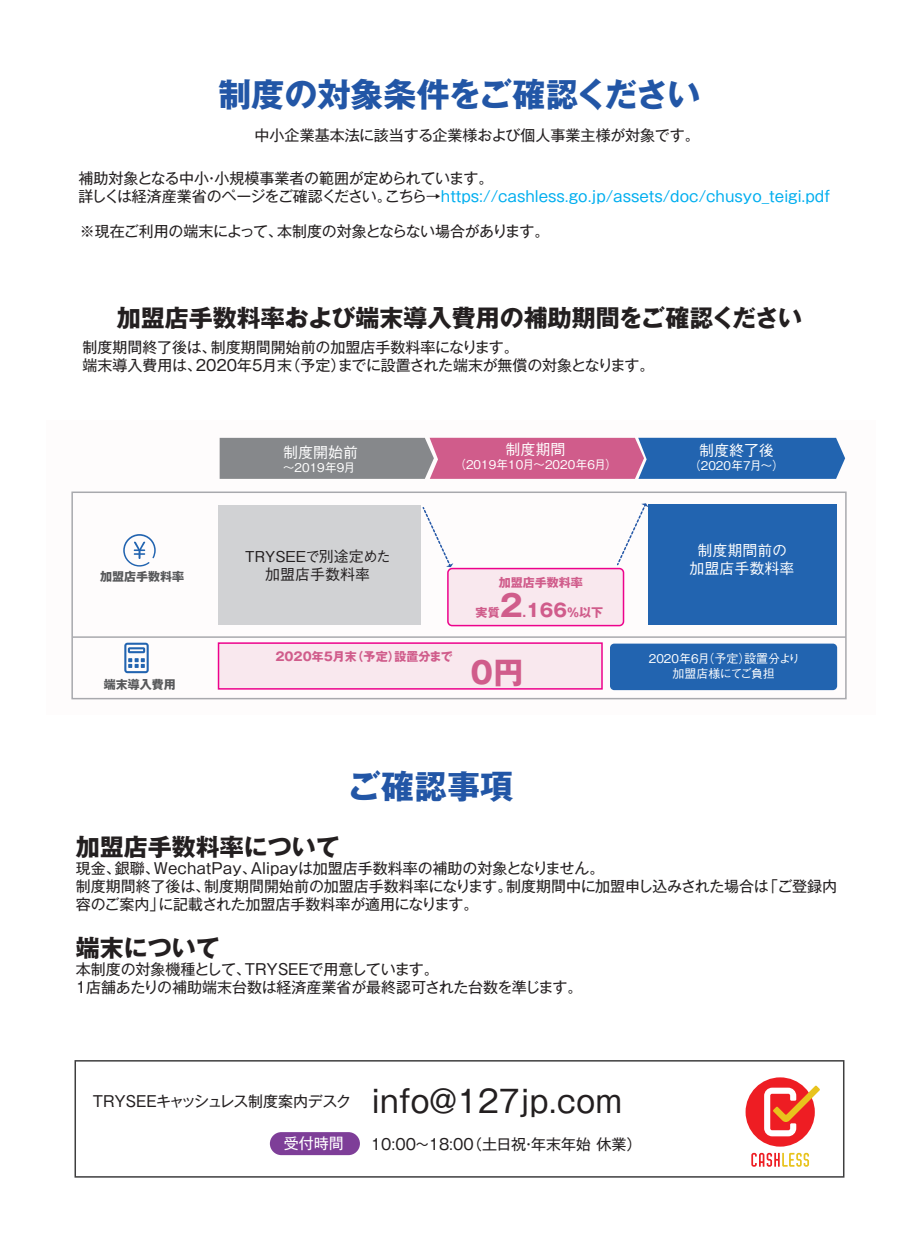
<style>
.page{position:relative;width:919px;height:1238px;background:#fff}
.page>*{position:absolute;margin:0;border:0;box-sizing:border-box;transform-origin:0 0}
.t1{font:700 33px "Gothic MB101 Pr 5";color:#2256a6}
.t2{font:30.75px "Gothic MB101 Pr 5";color:#231f20}
.t3{font:700 30px "Gothic MB101 Pr 5";color:#d05c8b}
.t4{font:700 24px "Gothic MB101 Pr 5";color:#231f20}
.t5{font:15px/18px "Gothic MB101 Pr 5";color:#231f20}
.t6{font:15px "Gothic MB101 Pr 5";letter-spacing:-.02em;color:#231f20}
.t7{font:500 15px/18px "Gothic BBB Pr 5";color:#fff;text-align:center}
.t8{font:15px "Gothic MB101 Pr 5";letter-spacing:-.03em;color:#231f20}
.t9{font:500 15px/18px "Gothic BBB Pr 5";color:#231f20;text-align:center}
.t10{font:15px "Gothic MB101 Pr 5";color:#fff}
.t11{font:500 12px/14.4px "Gothic BBB Pr 5";color:#fff;text-align:center}
.t12{font:700 12px "Gothic MB101 Pr 5";color:#d05c8b}
.t13{font:700 12px "Gothic MB101 Pr 5";color:#57585a}
.s1{color:#00aeef}
.s2{font-size:18px}
</style>
<div class="page">
<div style="left:270px;top:1132px;width:90px;height:23px;background:#7e3e98;border-radius:12px"></div>
<div style="left:74px;top:1060px;width:770px;height:117px;border:2px solid #3e3e3f"></div>
<div style="left:448px;top:568px;width:175px;height:57px;background:#f9e8ee;border-radius:4px"></div>
<div style="left:447px;top:568px;width:177px;height:58px;border:2px solid #ed028c;border-radius:4px"></div>
<div style="left:648px;top:504px;width:189px;height:120px;background:#2264b0"></div>
<div style="left:610px;top:643px;width:227px;height:47px;background:#2264b0;border-radius:4px"></div>
<div style="left:218px;top:642px;width:384px;height:47px;background:#f9e8ee;border:2px solid #ed028c"></div>
<div style="left:218px;top:506px;width:203px;height:119px;background:#d1d2d4"></div>
<svg style="left:220px;top:438px;width:625px;height:41px;background:#817099"></svg>
<div style="left:71px;top:491px;width:775px;height:208px;border:2px solid #a8a9ad"></div>
<svg style="left:422px;top:507px;width:31px;height:60px"></svg>
<svg style="left:617px;top:503px;width:31px;height:63px"></svg>
<svg style="left:123px;top:534px;width:33px;height:32px"></svg>
<svg style="left:124px;top:642px;width:25px;height:31px"></svg>
<hr style="left:73px;top:636px;width:772px;height:2px;background:#a8a9ad">
<div style="left:745px;top:1077px;width:69px;height:69px;background:#ee1d23;border-radius:50%"></div>
<svg style="left:764px;top:1085px;width:55px;height:51px"></svg>
<svg style="left:751px;top:1152px;width:58px;height:14px"></svg>
<h1 class="t1" style="left:218px;top:67px;width:483px">制度の対象条件をご確認ください</h1>
<p class="t5" style="left:254px;top:125px;width:446px">中小企業基本法に該当する企業様および個人事業主様が対象です。</p>
<p class="t5" style="left:78px;top:168px;width:753px">補助対象となる中小・小規模事業者の範囲が定められています。<br>詳しくは経済産業省のページをご確認ください。こちら→<span class="s1">https://cashless.go.jp/assets/doc/chusyo_teigi.pdf</span></p>
<p class="t6" style="left:80px;top:218px;width:471px">※現在ご利用の端末によって、本制度の対象とならない場合があります。</p>
<h3 class="t4" style="left:117px;top:297px;width:686px">加盟店手数料率および端末導入費用の補助期間をご確認ください</h3>
<p class="t5" style="left:82px;top:337px;width:573px">制度期間終了後は、制度期間開始前の加盟店手数料率になります。<br>端末導入費用は、2020年5月末（予定）までに設置された端末が無償の対象となります。</p>
<p class="t13" style="left:100px;top:566px;width:85px">加盟店手数料率</p>
<p class="t13" style="left:104px;top:674px;width:73px">端末導入費用</p>
<p class="t7" style="left:283px;top:442px;width:76px">制度開始前</p>
<p class="t11" style="left:283px;top:459px;width:74px">～2019年9月</p>
<p class="t7" style="left:505px;top:439px;width:61px">制度期間</p>
<p class="t11" style="left:454px;top:456px;width:164px">（2019年10月～2020年6月）</p>
<p class="t9" style="left:245px;top:546px;width:147px">TRYSEEで別途定めた加盟店手数料率</p>
<p class="t12" style="left:275px;top:646px;width:179px">2020年5月末（予定）設置分まで</p>
<p class="t12" style="left:499px;top:572px;width:85px">加盟店手数料率</p>
<p class="t12" style="left:475px;top:602px;width:25px">実質</p>
<h3 class="t3" style="left:499px;top:580px;width:24px">2</h3>
<p class="t12" style="left:522px;top:602px;width:82px">.<span class="s2">166</span>％以下</p>
<h3 class="t3" style="left:467px;top:647px;width:58px">０円</h3>
<h1 class="t1" style="left:347px;top:759px;width:167px">ご確認事項</h1>
<p class="t7" style="left:699px;top:440px;width:76px">制度終了後</p>
<p class="t11" style="left:688px;top:457px;width:97px">（2020年7月～）</p>
<p class="t7" style="left:689px;top:540px;width:106px">制度期間前の加盟店手数料率</p>
<p class="t11" style="left:648px;top:650px;width:153px">2020年6月（予定）設置分より加盟店様にてご負担</p>
<h3 class="t4" style="left:76px;top:826px;width:266px">加盟店手数料率について</h3>
<p class="t5" style="left:76px;top:857px;width:762px">現金、銀聯、WechatPay、Alipayは加盟店手数料率の補助の対象となりません。<br>制度期間終了後は、制度期間開始前の加盟店手数料率になります。制度期間中に加盟申し込みされた場合は「ご登録内容のご案内」に記載された加盟店手数料率が適用になります。</p>
<h3 class="t4" style="left:76px;top:927px;width:146px">端末について</h3>
<p class="t5" style="left:76px;top:958px;width:508px">本制度の対象機種として、TRYSEEで用意しています。<br>1店舗あたりの補助端末台数は経済産業省が最終認可された台数を準じます。</p>
<h2 class="t2" style="left:372px;top:1075px;width:252px">info@127jp.com</h2>
<p class="t8" style="left:93px;top:1088px;width:260px">TRYSEEキャッシュレス制度案内デスク</p>
<p class="t10" style="left:284px;top:1130px;width:61px">受付時間</p>
<p class="t5" style="left:371px;top:1134px;width:272px">10:00～18:00（土日祝・年末年始 休業）</p>
</div>
